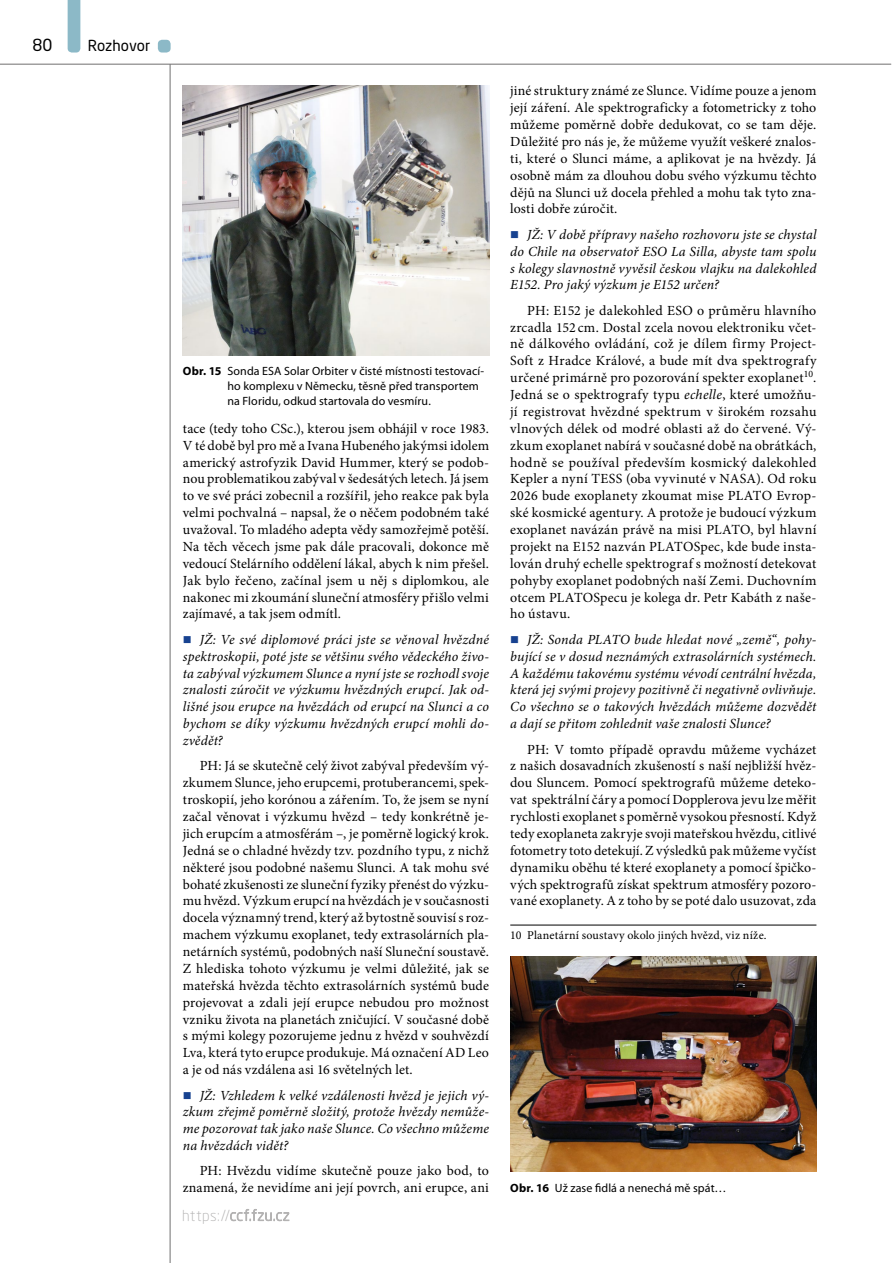
<style>
.page{position:relative;width:893px;height:1263px;background:#fff}
.page>*{position:absolute;margin:0;border:0;box-sizing:border-box;transform-origin:0 0}
.t1{font:16.5px "Neo Sans Pro";color:#000}
.t2{font:15px "Neo Sans Pro";color:#000}
.normální{font:13.95px/17px "Minion Pro";letter-spacing:.01em;color:#000;text-align:justify}
.t3{font:italic 13.95px/16.8px "Minion Pro";letter-spacing:.01em;color:#000;text-align:justify}
.obr-popisek2{font:12px/15px "Myriad Pro";letter-spacing:.01em;color:#000}
.pozn_pod_čarou{font:12px "Minion Pro";letter-spacing:.015em;color:#000}
.s1{font-weight:700}
.s2{font-style:italic}
</style>
<div class="page">
<hr style="left:170px;top:64px;width:1px;height:1199px;background:#706f6f">
<hr style="left:0;top:64px;width:891px;height:1px;background:#706f6f">
<svg style="left:230px;top:1209px;width:60px;height:12px"></svg>
<svg style="left:68px;top:0;width:12px;height:53px"></svg>
<div style="left:158px;top:40px;width:13px;height:13px;background:#8cb9c7;border-radius:4px"></div>
<hr style="left:510px;top:925px;width:306px;height:1px;background:#000">
<img style="left:183px;top:85px;width:306px;height:271px">
<img style="left:510px;top:956px;width:306px;height:216px">
<p class="t1" style="left:33px;top:35px;width:22px">80</p>
<p class="t2" style="left:88px;top:36px;width:64px">Rozhovor</p>
<p class="obr-popisek2" style="left:227px;top:364px;width:258px;text-indent:-45px"><span class="s1">Obr. 15</span> Sonda ESA Solar Orbiter v čisté místnosti testovací&shy;ho komplexu v Německu, těsně před transportem na Floridu, odkud startovala do vesmíru.</p>
<p class="normální" style="left:183px;top:420px;width:308px">tace (tedy toho CSc.), kterou jsem obhájil v roce 1983.<br>V té době byl pro mě a Ivana Hubeného jakýmsi idolem americký astrofyzik David Hummer, který se podob&shy;nou problematikou zabýval v šedesátých letech. Já jsem to ve své práci zobecnil a rozšířil, jeho reakce pak byla velmi pochvalná – napsal, že o něčem podobném také uvažoval. To mladého adepta vědy samozřejmě potěší.<br>Na těch věcech jsme pak dále pracovali, dokonce mě vedoucí Stelárního oddělení lákal, abych k nim přešel.<br>Jak bylo řečeno, začínal jsem u něj s diplomkou, ale nakonec mi zkoumání sluneční atmosféry přišlo velmi zajímavé, a tak jsem odmítl.</p>
<p class="t3" style="left:183px;top:631px;width:308px;text-indent:17px">JŽ: Ve své diplomové práci jste se věnoval hvězdné spektroskopii, poté jste se většinu svého vědeckého živo&shy;ta zabýval výzkumem Slunce a nyní jste se rozhodl svoje znalosti zúročit ve výzkumu hvězdných erupcí. Jak od&shy;lišné jsou erupce na hvězdách od erupcí na Slunci a co bychom se díky výzkumu hvězdných erupcí mohli do&shy;zvědět?</p>
<p class="normální" style="left:183px;top:757px;width:308px;text-indent:17px">PH: Já se skutečně celý život zabýval především vý&shy;zkumem Slunce, jeho erupcemi, protuberancemi, spek&shy;troskopií, jeho korónou a zářením. To, že jsem se nyní začal věnovat i výzkumu hvězd – tedy konkrétně je&shy;jich erupcím a atmosférám –, je poměrně logický krok.<br>Jedná se o chladné hvězdy tzv. pozdního typu, z nichž některé jsou podobné našemu Slunci. A tak mohu své bohaté zkušenosti ze sluneční fyziky přenést do výzku&shy;mu hvězd. Výzkum erupcí na hvězdách je v současnosti docela významný trend, který až bytostně souvisí s roz&shy;machem výzkumu exoplanet, tedy extrasolárních pla&shy;netárních systémů, podobných naší Sluneční soustavě.<br>Z hlediska tohoto výzkumu je velmi důležité, jak se mateřská hvězda těchto extrasolárních systémů bude projevovat a zdali její erupce nebudou pro možnost vzniku života na planetách zničující. V současné době s mými kolegy pozorujeme jednu z hvězd v souhvězdí Lva, která tyto erupce produkuje. Má označení AD Leo a je od nás vzdálena asi 16 světelných let.</p>
<p class="t3" style="left:183px;top:1087px;width:308px;text-indent:17px">JŽ: Vzhledem k velké vzdálenosti hvězd je jejich vý&shy;zkum zřejmě poměrně složitý, protože hvězdy nemůže&shy;me pozorovat tak jako naše Slunce. Co všechno můžeme na hvězdách vidět?</p>
<p class="normální" style="left:183px;top:1162px;width:308px;text-align:right">PH: Hvězdu vidíme skutečně pouze jako bod, to znamená, že nevidíme ani její povrch, ani erupce, ani</p>
<p class="normální" style="left:510px;top:82px;width:308px">jiné struktury známé ze Slunce. Vidíme pouze a jenom její záření. Ale spektrograficky a fotometricky z toho můžeme poměrně dobře dedukovat, co se tam děje.<br>Důležité pro nás je, že můžeme využít veškeré znalos&shy;ti, které o Slunci máme, a aplikovat je na hvězdy. Já osobně mám za dlouhou dobu svého výzkumu těchto dějů na Slunci už docela přehled a mohu tak tyto zna&shy;losti dobře zúročit.</p>
<p class="t3" style="left:510px;top:226px;width:308px;text-indent:17px">JŽ: V době přípravy našeho rozhovoru jste se chystal do Chile na observatoř ESO La Silla, abyste tam spolu s kolegy slavnostně vyvěsil českou vlajku na dalekohled E152. Pro jaký výzkum je E152 určen?</p>
<p class="normální" style="left:510px;top:302px;width:308px;text-indent:17px">PH: E152 je dalekohled ESO o průměru hlavního zrcadla 152 cm. Dostal zcela novou elektroniku včet&shy;ně dálkového ovládání, což je dílem firmy Project-Soft z Hradce Králové, a bude mít dva spektrografy určené primárně pro pozorování spekter exoplanet<sup>10</sup>.<br>Jedná se o spektrografy typu <span class="s2">echelle</span>, které umožňu&shy;jí registrovat hvězdné spektrum v širokém rozsahu vlnových délek od modré oblasti až do červené. Vý&shy;zkum exoplanet nabírá v současné době na obrátkách, hodně se používal především kosmický dalekohled Kepler a nyní TESS (oba vyvinuté v NASA). Od roku 2026 bude exoplanety zkoumat mise PLATO Evrop&shy;ské kosmické agentury. A protože je budoucí výzkum exoplanet navázán právě na misi PLATO, byl hlavní projekt na E152 nazván PLATOSpec, kde bude insta&shy;lován druhý echelle spektrograf s možností detekovat pohyby exoplanet podobných naší Zemi. Duchovním otcem PLATOSpecu je kolega dr. Petr Kabáth z naše&shy;ho ústavu.</p>
<p class="t3" style="left:510px;top:631px;width:308px;text-indent:17px">JŽ: Sonda PLATO bude hledat nové „země“, pohy&shy;bující se v dosud neznámých extrasolárních systémech.<br>A každému takovému systému vévodí centrální hvězda, která jej svými projevy pozitivně či negativně ovlivňuje.<br>Co všechno se o takových hvězdách můžeme dozvědět a dají se přitom zohlednit vaše znalosti Slunce?</p>
<p class="normální" style="left:510px;top:741px;width:308px;text-indent:17px">PH: V tomto případě opravdu můžeme vycházet z našich dosavadních zkušeností s naší nejbližší hvěz&shy;dou Sluncem. Pomocí spektrografů můžeme deteko&shy;vat spektrální čáry a pomocí Dopplerova jevu lze měřit rychlosti exoplanet s poměrně vysokou přesností. Když tedy exoplaneta zakryje svoji mateřskou hvězdu, citlivé fotometry toto detekují. Z výsledků pak můžeme vyčíst dynamiku oběhu té které exoplanety a pomocí špičko&shy;vých spektrografů získat spektrum atmosféry pozoro&shy;vané exoplanety. A z toho by se poté dalo usuzovat, zda</p>
<p class="pozn_pod_čarou" style="left:510px;top:927px;width:258px">10 Planetární soustavy okolo jiných hvězd, viz níže.</p>
<p class="obr-popisek2" style="left:510px;top:1181px;width:218px"><span class="s1">Obr. 16</span> Už zase fidlá a nenechá mě spát…</p>
</div>
